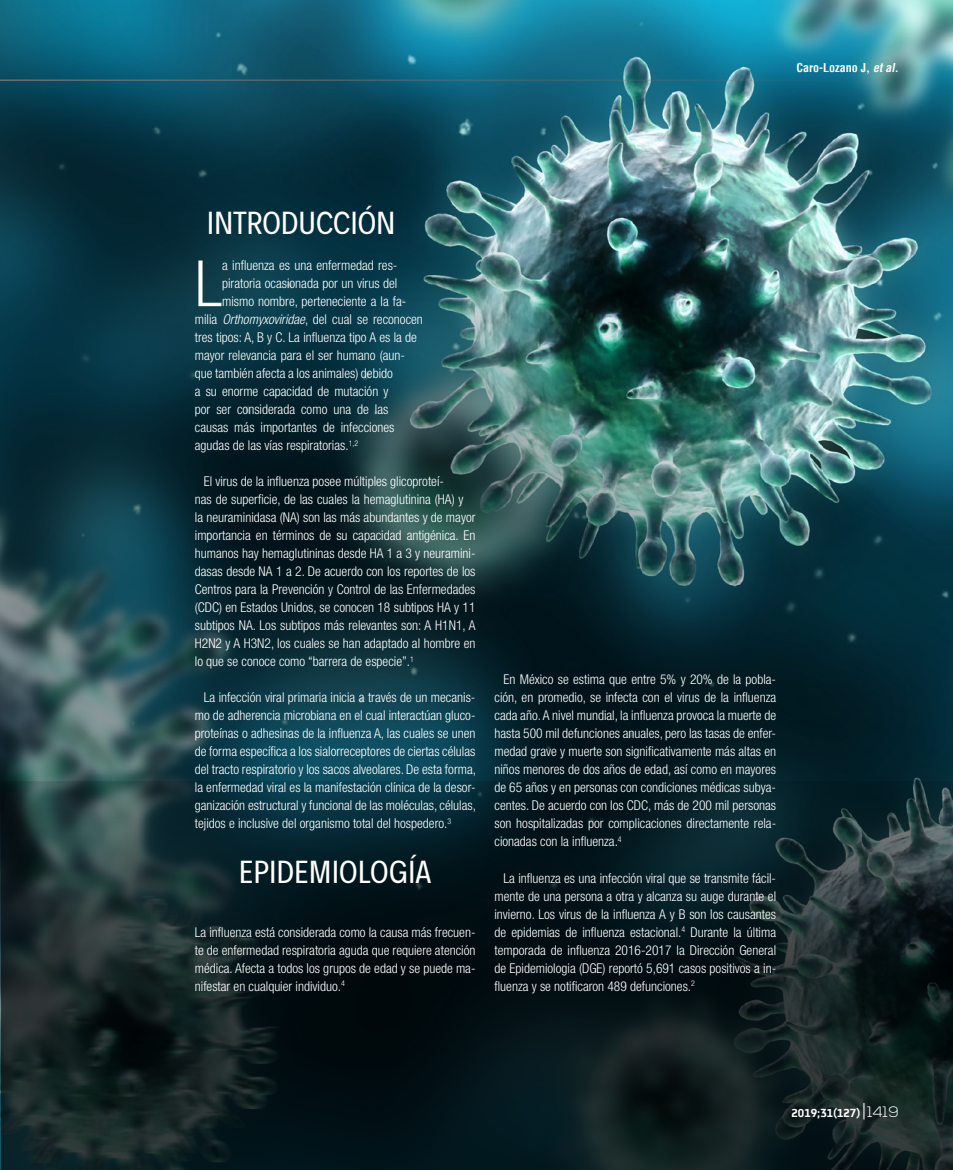
<style>
.page{position:relative;width:953px;height:1170px;background:#fff}
.page>*{position:absolute;margin:0;border:0;box-sizing:border-box;transform-origin:0 0}
.t1{font:300 condensed 63.9px "Helvetica Neue";color:#fff}
.t2{font:28.5px "Decalotype";color:#fff}
.t3{font:300 condensed 13.5px/18px "Helvetica Neue";color:#fff;text-align:justify}
.t4{font:700 12.45px "Metroflex Uni";color:#fff}
.t5{font:700 condensed 12px "Helvetica";color:#fff}
.s1{font-style:italic}
.s2{font-family:"Nexa";font-weight:300;font-size:15px}
</style>
<div class="page">
<img style="left:0;top:0;width:952px;height:1169px">
<svg style="left:1px;top:780px;width:951px;height:389px"></svg>
<hr style="left:0;top:79px;width:898px;height:2px;background:#6d6e71">
<svg style="left:863px;top:1102px;width:1px;height:17px"></svg>
<p class="t5" style="left:796px;top:63px;width:104px">Caro-Lozano J, <span class="s1">et al</span>.</p>
<h2 class="t2" style="left:207px;top:206px;width:190px">INTRODUCCIÓN</h2>
<h1 class="t1" style="left:195px;top:247px;width:29px">L</h1>
<p class="t3" style="left:222px;top:256px;width:177px">a influenza es una enfermedad res-</p>
<p class="t3" style="left:222px;top:274px;width:177px">piratoria ocasionada por un virus del</p>
<p class="t3" style="left:222px;top:292px;width:186px">mismo nombre, perteneciente a la fa-</p>
<p class="t3" style="left:195px;top:310px;width:230px">milia <span class="s1">Orthomyxoviridae</span>, del cual se reconocen</p>
<p class="t3" style="left:195px;top:328px;width:224px">tres tipos: A, B y C. La influenza tipo A es la de</p>
<p class="t3" style="left:195px;top:346px;width:212px">mayor relevancia para el ser humano (aun-</p>
<p class="t3" style="left:195px;top:364px;width:200px">que también afecta a los animales) debido</p>
<p class="t3" style="left:195px;top:382px;width:195px">a su enorme capacidad de mutación y</p>
<p class="t3" style="left:195px;top:400px;width:195px">por ser considerada como una de las</p>
<p class="t3" style="left:195px;top:418px;width:201px">causas más importantes de infecciones</p>
<p class="t3" style="left:195px;top:436px;width:165px">agudas de las vías respiratorias.<sup>1,2</sup></p>
<p class="t3" style="left:195px;top:472px;width:282px;text-align:left;text-indent:9px">El virus de la influenza posee múltiples glicoproteí-<br>nas de superficie, de las cuales la hemaglutinina (HA) y<br>la neuraminidasa (NA) son las más abundantes y de mayor importancia en términos de su capacidad antigénica. En humanos hay hemaglutininas desde HA 1 a 3 y neuramini&shy;dasas desde NA 1 a 2. De acuerdo con los reportes de los Centros para la Prevención y Control de las Enfermedades (CDC) en Estados Unidos, se conocen 18 subtipos HA y 11 subtipos NA. Los subtipos más relevantes son: A H1N1, A H2N2 y A H3N2, los cuales se han adaptado al hombre en lo que se conoce como “barrera de especie”.<sup>1</sup></p>
<p class="t3" style="left:195px;top:688px;width:283px;text-indent:9px">La infección viral primaria inicia a través de un mecanis&shy;mo de adherencia microbiana en el cual interactúan gluco&shy;proteínas o adhesinas de la influenza A, las cuales se unen de forma específica a los sialorreceptores de ciertas células del tracto respiratorio y los sacos alveolares. De esta forma, la enfermedad viral es la manifestación clínica de la desor&shy;ganización estructural y funcional de las moléculas, células, tejidos e inclusive del organismo total del hospedero.<sup>3</sup></p>
<h2 class="t2" style="left:239px;top:854px;width:194px">EpIDEMIOLOGÍA</h2>
<p class="t3" style="left:195px;top:922px;width:282px">La influenza está considerada como la causa más frecuen&shy;te de enfermedad respiratoria aguda que requiere atención médica. Afecta a todos los grupos de edad y se puede ma&shy;nifestar en cualquier individuo.<sup>4</sup></p>
<p class="t3" style="left:494px;top:670px;width:283px;text-indent:9px">En México se estima que entre 5% y 20% de la pobla&shy;ción, en promedio, se infecta con el virus de la influenza cada año. A nivel mundial, la influenza provoca la muerte de hasta 500 mil defunciones anuales, pero las tasas de enfer&shy;medad grave y muerte son significativamente más altas en niños menores de dos años de edad, así como en mayores de 65 años y en personas con condiciones médicas subya&shy;centes. De acuerdo con los CDC, más de 200 mil personas son hospitalizadas por complicaciones directamente rela&shy;cionadas con la influenza.<sup>4</sup></p>
<p class="t3" style="left:494px;top:868px;width:283px;text-indent:9px">La influenza es una infección viral que se transmite fácil&shy;mente de una persona a otra y alcanza su auge durante el invierno. Los virus de la influenza A y B son los causantes de epidemias de influenza estacional.<sup>4</sup> Durante la última temporada de influenza 2016-2017 la Dirección General de Epidemiologia (DGE) reportó 5,691 casos positivos a in&shy;fluenza y se notificaron 489 defunciones.<sup>2</sup></p>
<p class="t4" style="left:791px;top:1105px;width:109px">2019;31(127) <span class="s2">1419</span></p>
</div>
